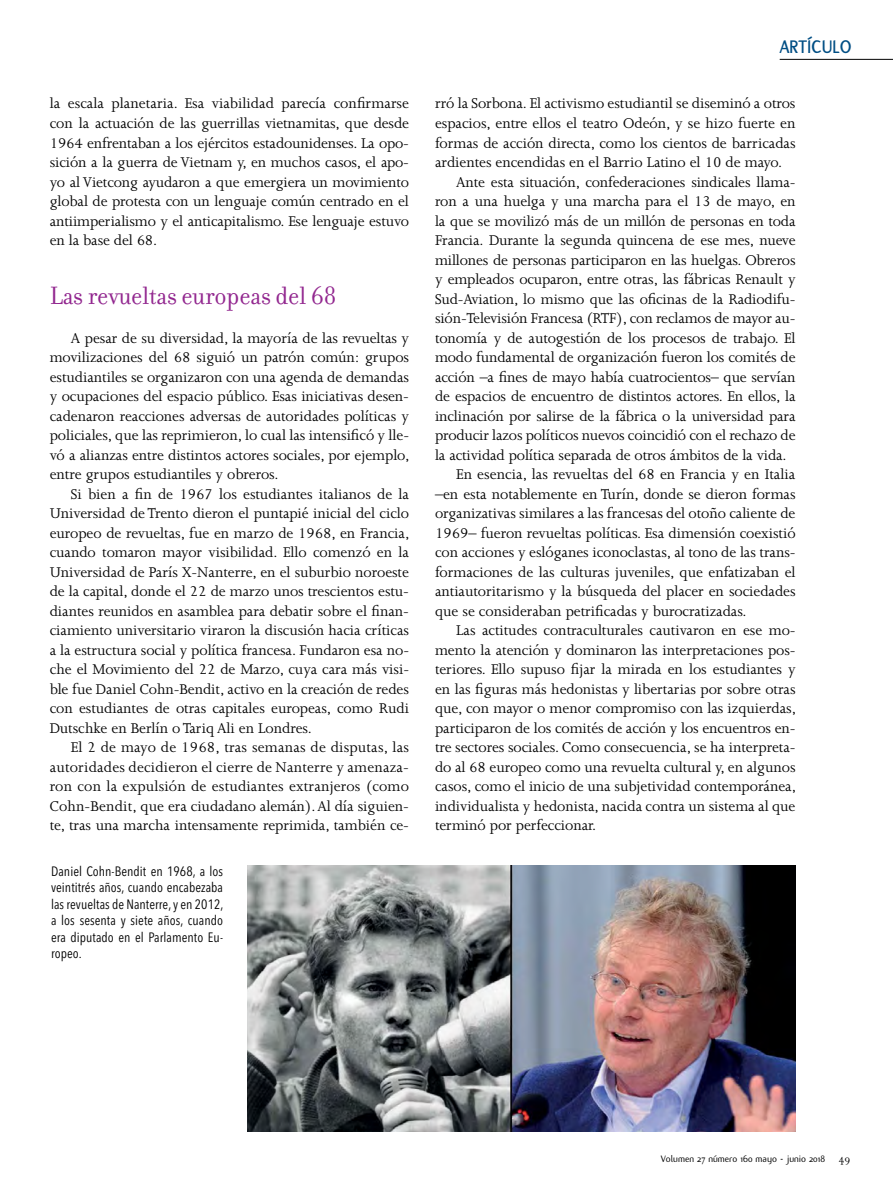
<style>
.page{position:relative;width:893px;height:1191px;background:#fff}
.page>*{position:absolute;margin:0;border:0;box-sizing:border-box;transform-origin:0 0}
.t1{font:27px "Filosofia";letter-spacing:-.005em;color:#92278f;scale:.95 1}
.t2{font:700 19.5px "Flux";letter-spacing:.01em;color:#004e84;scale:.95 1}
.t3{font:16.2px/19.5px "Joanna MT Std";letter-spacing:-.005em;color:#000;text-align:justify}
.t4{font:condensed 13.5px/16.5px "Avenir Next LT Pro";letter-spacing:.005em;color:#000;text-align:justify}
.t5{font:10.2px "Flux";color:#000}
.s1{font-family:"Filosofia";font-size:11.25px}
</style>
<div class="page">
<img style="left:247px;top:865px;width:549px;height:266px">
<hr style="left:780px;top:59px;width:113px;height:1px;background:#000">
<p class="t3" style="left:50px;top:94px;width:361px">la escala planetaria. Esa viabilidad parecía confirmarse con la actuación de las guerrillas vietnamitas, que desde 1964 enfrentaban a los ejércitos estadounidenses. La opo&shy;sición a la guerra de Vietnam y, en muchos casos, el apo&shy;yo al Vietcong ayudaron a que emergiera un movimiento global de protesta con un lenguaje común centrado en el antiimperialismo y el anticapitalismo. Ese lenguaje estuvo en la base del 68.</p>
<h1 class="t1" style="left:50px;top:280px;width:303px">Las revueltas europeas del 68</h1>
<p class="t3" style="left:50px;top:328px;width:361px;text-indent:21px">A pesar de su diversidad, la mayoría de las revueltas y movilizaciones del 68 siguió un patrón común: grupos estudiantiles se organizaron con una agenda de demandas y ocupaciones del espacio público. Esas iniciativas desen&shy;cadenaron reacciones adversas de autoridades políticas y policiales, que las reprimieron, lo cual las intensificó y lle&shy;vó a alianzas entre distintos actores sociales, por ejemplo, entre grupos estudiantiles y obreros.</p>
<p class="t3" style="left:50px;top:484px;width:361px;text-indent:21px">Si bien a fin de 1967 los estudiantes italianos de la Universidad de Trento dieron el puntapié inicial del ciclo europeo de revueltas, fue en marzo de 1968, en Francia, cuando tomaron mayor visibilidad. Ello comenzó en la Universidad de París X-Nanterre, en el suburbio noroeste de la capital, donde el 22 de marzo unos trescientos estu&shy;diantes reunidos en asamblea para debatir sobre el finan&shy;ciamiento universitario viraron la discusión hacia críticas a la estructura social y política francesa. Fundaron esa no&shy;che el Movimiento del 22 de Marzo, cuya cara más visi&shy;ble fue Daniel Cohn-Bendit, activo en la creación de redes con estudiantes de otras capitales europeas, como Rudi Dutschke en Berlín o Tariq Ali en Londres.</p>
<p class="t3" style="left:50px;top:737px;width:361px;text-indent:21px">El 2 de mayo de 1968, tras semanas de disputas, las autoridades decidieron el cierre de Nanterre y amenaza&shy;ron con la expulsión de estudiantes extranjeros (como Cohn-Bendit, que era ciudadano alemán). Al día siguien&shy;te, tras una marcha intensamente reprimida, también ce-</p>
<p class="t4" style="left:51px;top:862px;width:174px">Daniel Cohn-Bendit en 1968, a los veintitrés años, cuando encabezaba las revueltas de Nanterre, y en 2012, a los sesenta y siete años, cuando era diputado en el Parlamento Eu&shy;ropeo.</p>
<p class="t2" style="left:780px;top:36px;width:77px">ARTÍCULO</p>
<p class="t3" style="left:435px;top:94px;width:362px">rró la Sorbona. El activismo estudiantil se diseminó a otros</p>
<p class="t3" style="left:435px;top:113px;width:362px">espacios, entre ellos el teatro Odeón, y se hizo fuerte en</p>
<p class="t3" style="left:435px;top:133px;width:362px">formas de acción directa, como los cientos de barricadas</p>
<p class="t3" style="left:435px;top:152px;width:349px">ardientes encendidas en el Barrio Latino el 10 de mayo.</p>
<p class="t3" style="left:456px;top:172px;width:341px">Ante esta situación, confederaciones sindicales llama-</p>
<p class="t3" style="left:435px;top:191px;width:362px">ron a una huelga y una marcha para el 13 de mayo, en</p>
<p class="t3" style="left:435px;top:211px;width:362px">la que se movilizó más de un millón de personas en toda</p>
<p class="t3" style="left:435px;top:230px;width:362px">Francia. Durante la segunda quincena de ese mes, nueve</p>
<p class="t3" style="left:435px;top:250px;width:362px">millones de personas participaron en las huelgas. Obreros</p>
<p class="t3" style="left:435px;top:269px;width:362px">y empleados ocuparon, entre otras, las fábricas Renault y</p>
<p class="t3" style="left:435px;top:289px;width:362px">Sud-Aviation, lo mismo que las oficinas de la Radiodifu-</p>
<p class="t3" style="left:435px;top:308px;width:362px">sión-Televisión Francesa (RTF), con reclamos de mayor au-</p>
<p class="t3" style="left:435px;top:328px;width:362px">tonomía y de autogestión de los procesos de trabajo. El</p>
<p class="t3" style="left:435px;top:347px;width:362px">modo fundamental de organización fueron los comités de</p>
<p class="t3" style="left:435px;top:367px;width:362px">acción –a fines de mayo había cuatrocientos– que servían</p>
<p class="t3" style="left:435px;top:386px;width:362px">de espacios de encuentro de distintos actores. En ellos, la</p>
<p class="t3" style="left:435px;top:406px;width:362px">inclinación por salirse de la fábrica o la universidad para</p>
<p class="t3" style="left:435px;top:425px;width:362px">producir lazos políticos nuevos coincidió con el rechazo de</p>
<p class="t3" style="left:435px;top:445px;width:353px">la actividad política separada de otros ámbitos de la vida.</p>
<p class="t3" style="left:456px;top:465px;width:341px">En esencia, las revueltas del 68 en Francia y en Italia</p>
<p class="t3" style="left:435px;top:484px;width:362px">–en esta notablemente en Turín, donde se dieron formas</p>
<p class="t3" style="left:435px;top:504px;width:362px">organizativas similares a las francesas del otoño caliente de</p>
<p class="t3" style="left:435px;top:523px;width:362px">1969– fueron revueltas políticas. Esa dimensión coexistió</p>
<p class="t3" style="left:435px;top:543px;width:362px">con acciones y eslóganes iconoclastas, al tono de las trans-</p>
<p class="t3" style="left:435px;top:562px;width:362px">formaciones de las culturas juveniles, que enfatizaban el</p>
<p class="t3" style="left:435px;top:581px;width:362px">antiautoritarismo y la búsqueda del placer en sociedades</p>
<p class="t3" style="left:435px;top:601px;width:313px">que se consideraban petrificadas y burocratizadas.</p>
<p class="t3" style="left:456px;top:620px;width:341px">Las actitudes contraculturales cautivaron en ese mo-</p>
<p class="t3" style="left:435px;top:640px;width:362px">mento la atención y dominaron las interpretaciones pos-</p>
<p class="t3" style="left:435px;top:659px;width:362px">teriores. Ello supuso fijar la mirada en los estudiantes y</p>
<p class="t3" style="left:435px;top:679px;width:362px">en las figuras más hedonistas y libertarias por sobre otras</p>
<p class="t3" style="left:435px;top:698px;width:363px">que, con mayor o menor compromiso con las izquierdas,</p>
<p class="t3" style="left:435px;top:718px;width:362px">participaron de los comités de acción y los encuentros en-</p>
<p class="t3" style="left:435px;top:737px;width:362px">tre sectores sociales. Como consecuencia, se ha interpreta-</p>
<p class="t3" style="left:435px;top:757px;width:362px">do al 68 europeo como una revuelta cultural y, en algunos</p>
<p class="t3" style="left:435px;top:776px;width:363px">casos, como el inicio de una subjetividad contemporánea,</p>
<p class="t3" style="left:435px;top:796px;width:362px">individualista y hedonista, nacida contra un sistema al que</p>
<p class="t3" style="left:435px;top:815px;width:163px">terminó por perfeccionar.</p>
<p class="t5" style="left:661px;top:1153px;width:191px">Volumen 27 número 160 mayo - junio 2018 <span class="s1">49</span></p>
</div>
